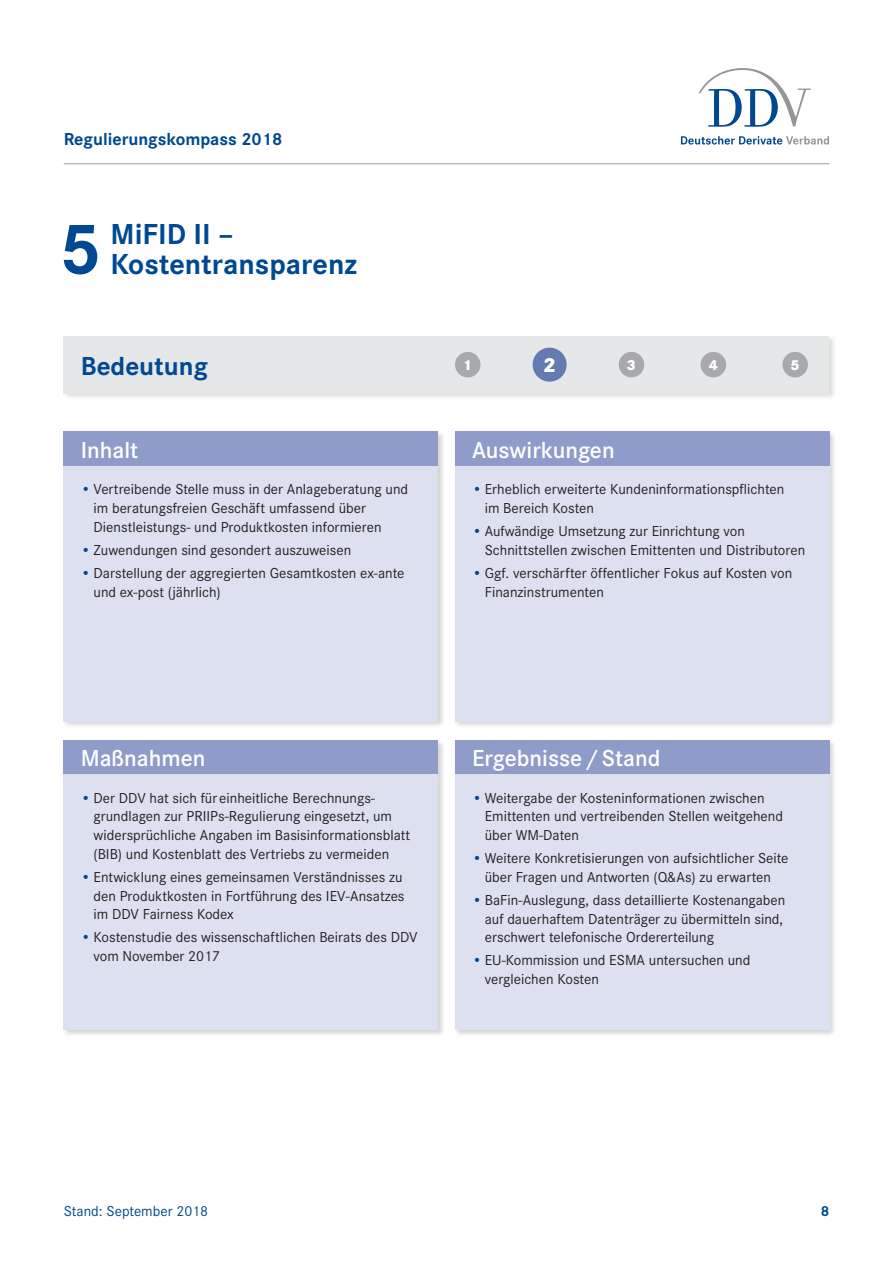
<style>
.page{position:relative;width:893px;height:1263px;background:#fff}
.page>*{position:absolute;margin:0;border:0;box-sizing:border-box;transform-origin:0 0}
.t1{font:700 75px "Corporate S";color:#014892}
.t2{font:700 30px/30px "Corporate S";color:#014892}
.t3{font:700 27px "Corporate S";color:#014892}
.t4{font:600 24px "Corporate S";color:#fff}
.t5{font:800 21px "Corporate S";color:#fff}
.t6{font:700 18px "Corporate S";color:#014892}
.t7{font:15px/18.8px "Corporate S";color:#231f20}
.t8{font:15px "Corporate S";color:#014892}
.t9{font:800 15px "Corporate S";color:#fff}
.t10{font:700 15px "Corporate S";color:#014892}
.s1{color:#014892}
</style>
<div class="page">
<hr style="left:64px;top:163px;width:765px;height:1px;background:#a8a9ad">
<svg style="left:699px;top:68px;width:112px;height:59px"></svg>
<svg style="left:681px;top:136px;width:148px;height:9px"></svg>
<div style="left:62px;top:430px;width:384px;height:607px;background:#231f20;opacity:.2"></div>
<div style="left:64px;top:432px;width:374px;height:34px;background:#8f9cc9"></div>
<div style="left:64px;top:466px;width:374px;height:255px;background:#dde1ef"></div>
<div style="left:64px;top:740px;width:374px;height:34px;background:#8f9cc9"></div>
<div style="left:64px;top:774px;width:374px;height:255px;background:#dde1ef"></div>
<div style="left:453px;top:430px;width:384px;height:607px;background:#231f20;opacity:.2"></div>
<div style="left:455px;top:432px;width:374px;height:34px;background:#8f9cc9"></div>
<div style="left:455px;top:466px;width:374px;height:255px;background:#dde1ef"></div>
<div style="left:455px;top:740px;width:374px;height:34px;background:#8f9cc9"></div>
<div style="left:455px;top:774px;width:374px;height:255px;background:#dde1ef"></div>
<div style="left:62px;top:334px;width:775px;height:67px;background:#231f20;opacity:.15"></div>
<div style="left:64px;top:336px;width:765px;height:57px;background:#e6e7e9"></div>
<div style="left:533px;top:348px;width:34px;height:34px;background:#657ab3;border-radius:50%"></div>
<div style="left:455px;top:352px;width:25px;height:25px;background:#a8a9ad;border-radius:50%"></div>
<div style="left:619px;top:352px;width:25px;height:25px;background:#a8a9ad;border-radius:50%"></div>
<div style="left:701px;top:352px;width:25px;height:25px;background:#a8a9ad;border-radius:50%"></div>
<div style="left:782px;top:352px;width:26px;height:25px;background:#a8a9ad;border-radius:50%"></div>
<p class="t6" style="left:64px;top:128px;width:220px">Regulierungskompass 2018</p>
<h1 class="t1" style="left:59px;top:206px;width:44px">5</h1>
<h2 class="t2" style="left:111px;top:220px;width:248px">MiFID II –<br>Kostentransparenz</h2>
<h3 class="t3" style="left:81px;top:350px;width:129px">Bedeutung</h3>
<p class="t9" style="left:463px;top:356px;width:11px">1</p>
<h3 class="t5" style="left:543px;top:353px;width:14px">2</h3>
<p class="t9" style="left:627px;top:356px;width:11px">3</p>
<p class="t9" style="left:709px;top:356px;width:11px">4</p>
<p class="t9" style="left:791px;top:356px;width:11px">5</p>
<h3 class="t4" style="left:81px;top:436px;width:59px">Inhalt</h3>
<p class="t7" style="left:94px;top:480px;width:316px;text-indent:-13px"><span class="s1">•</span> Vertreibende Stelle muss in der Anlageberatung und im beratungsfreien Geschäft umfassend über<br>Dienstleistungs- und Produktkosten informieren</p>
<p class="t7" style="left:81px;top:541px;width:272px"><span class="s1">•</span> Zuwendungen sind gesondert auszuweisen</p>
<p class="t7" style="left:94px;top:563px;width:312px;text-indent:-13px"><span class="s1">•</span> Darstellung der aggregierten Gesamtkosten ex-ante und ex-post (jährlich)</p>
<h3 class="t4" style="left:472px;top:436px;width:144px">Auswirkungen</h3>
<p class="t7" style="left:485px;top:480px;width:301px;text-indent:-13px"><span class="s1">•</span> Erheblich erweiterte Kundeninformationspflichten im Bereich Kosten</p>
<p class="t7" style="left:485px;top:522px;width:322px;text-indent:-13px"><span class="s1">•</span> Aufwändige Umsetzung zur Einrichtung von<br>Schnittstellen zwischen Emittenten und Distributoren</p>
<p class="t7" style="left:485px;top:563px;width:309px;text-indent:-13px"><span class="s1">•</span> Ggf. verschärfter öffentlicher Fokus auf Kosten von<br>Finanzinstrumenten</p>
<h3 class="t4" style="left:81px;top:744px;width:126px">Maßnahmen</h3>
<p class="t7" style="left:94px;top:788px;width:318px;text-indent:-13px"><span class="s1">•</span> Der DDV hat sich für einheitliche Berechnungs&shy;grundlagen zur PRIIPs-Regulierung eingesetzt, um widersprüchliche Angaben im Basisinformationsblatt (BIB) und Kostenblatt des Vertriebs zu vermeiden</p>
<p class="t7" style="left:94px;top:868px;width:312px;text-indent:-13px"><span class="s1">•</span> Entwicklung eines gemeinsamen Verständnisses zu den Produktkosten in Fortführung des IEV-Ansatzes im DDV Fairness Kodex</p>
<p class="t7" style="left:94px;top:928px;width:325px;text-indent:-13px"><span class="s1">•</span> Kostenstudie des wissenschaftlichen Beirats des DDV vom November 2017</p>
<h3 class="t4" style="left:472px;top:744px;width:190px">Ergebnisse / Stand</h3>
<p class="t7" style="left:485px;top:788px;width:300px;text-indent:-13px"><span class="s1">•</span> Weitergabe der Kosteninformationen zwischen<br>Emittenten und vertreibenden Stellen weitgehend über WM-Daten</p>
<p class="t7" style="left:472px;top:849px;width:318px;text-align:center"><span class="s1">•</span> Weitere Konkretisierungen von aufsichtlicher Seite über Fragen und Antworten (Q&amp;As) zu erwarten</p>
<p class="t7" style="left:485px;top:891px;width:302px;text-indent:-13px"><span class="s1">•</span> BaFin-Auslegung, dass detaillierte Kostenangaben auf dauerhaftem Datenträger zu übermitteln sind, erschwert telefonische Ordererteilung</p>
<p class="t7" style="left:485px;top:951px;width:267px;text-indent:-13px"><span class="s1">•</span> EU-Kommission und ESMA untersuchen und vergleichen Kosten</p>
<p class="t8" style="left:64px;top:1203px;width:146px">Stand: September 2018</p>
<p class="t10" style="left:821px;top:1202px;width:10px">8</p>
</div>
